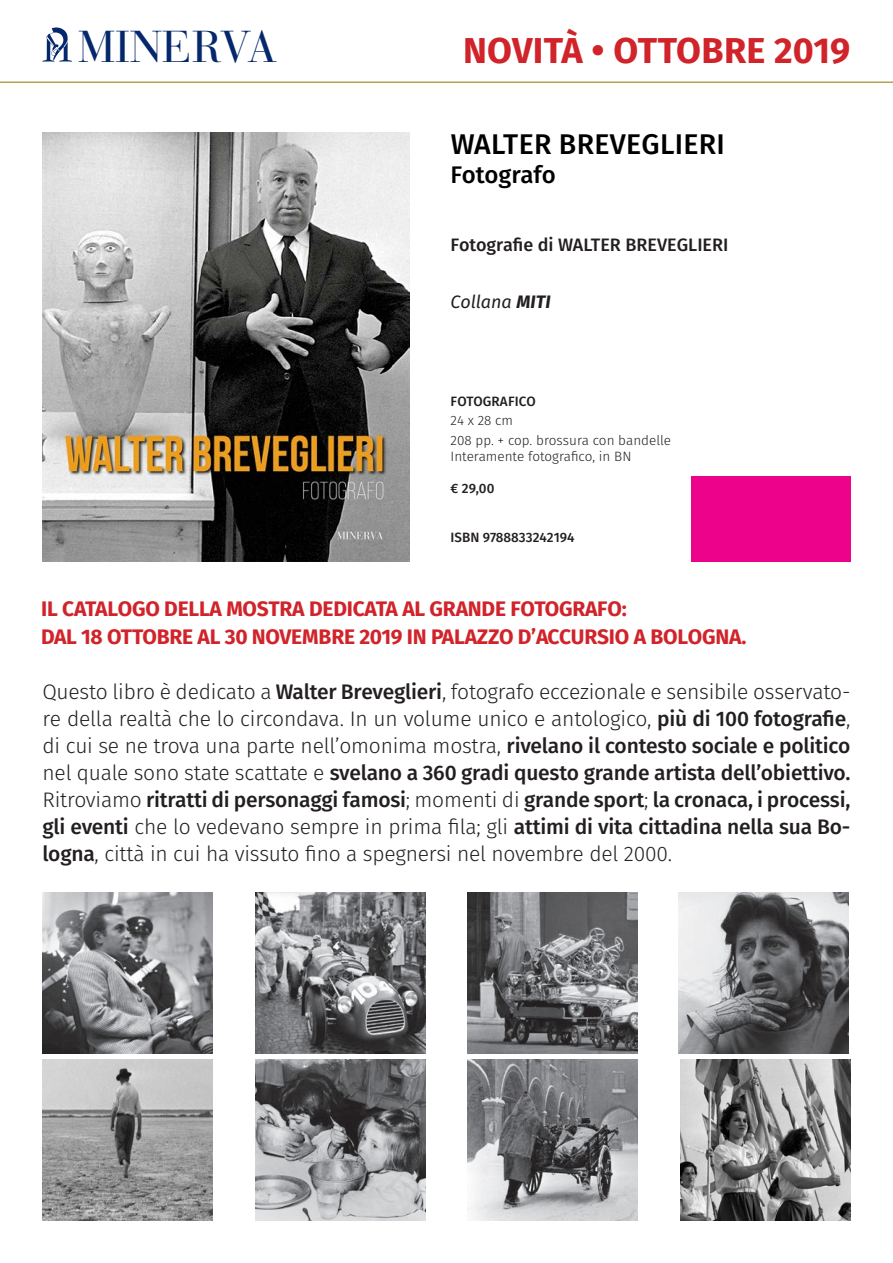
<style>
.page{position:relative;width:893px;height:1263px;background:#fff}
.page>*{position:absolute;margin:0;border:0;box-sizing:border-box;transform-origin:0 0}
.t1{font:44.4px "Bauer Bodoni";color:#05286c}
.t2{font:700 36px "Fira Sans";letter-spacing:.005em;color:#d1232a}
.t3{font:500 28.5px "Fira Sans";letter-spacing:.01em;color:#000}
.t4{font:500 24px "Fira Sans";letter-spacing:-.005em;color:#000}
.t5{font:300 21px/27px "Fira Sans";letter-spacing:-.01em;color:#231f20;text-align:justify}
.t6{font:700 21px/28.5px "Fira Sans";letter-spacing:-.01em;color:#d1232a}
.t7{font:500 18px "Fira Sans";color:#231f20}
.t8{font:italic 18px "Fira Sans";color:#231f20}
.t9{font:300 13.5px/19.5px "Fira Sans";color:#231f20}
.t10{font:500 13.5px "Fira Sans";color:#231f20}
.s1{font-size:37.5px}
.s2{font-weight:700}
.s3{font-weight:500}
</style>
<div class="page">
<img style="left:43px;top:133px;width:367px;height:428px">
<svg style="left:43px;top:27px;width:29px;height:35px"></svg>
<hr style="left:0;top:81px;width:893px;height:2px;background:#b2a44f">
<div style="left:691px;top:476px;width:159px;height:85px;background:#ed028c"></div>
<img style="left:256px;top:892px;width:169px;height:161px">
<img style="left:255px;top:1060px;width:170px;height:161px">
<img style="left:468px;top:1060px;width:170px;height:161px">
<img style="left:680px;top:1060px;width:170px;height:161px">
<img style="left:43px;top:892px;width:170px;height:161px">
<img style="left:43px;top:1060px;width:170px;height:161px">
<img style="left:468px;top:892px;width:170px;height:161px">
<img style="left:679px;top:892px;width:170px;height:161px">
<h1 class="t1" style="left:78px;top:20px;width:200px">MINERVA</h1>
<h2 class="t2" style="left:463px;top:20px;width:389px">NOVITÀ <span class="s1">•</span> OTTOBRE 2019</h2>
<h3 class="t3" style="left:451px;top:121px;width:276px">WALTER BREVEGLIERI</h3>
<p class="t4" style="left:451px;top:155px;width:107px">Fotografo</p>
<p class="t7" style="left:451px;top:230px;width:279px">Fotografie di WALTER BREVEGLIERI</p>
<p class="t8" style="left:451px;top:288px;width:102px">Collana <span class="s2">MITI</span></p>
<p class="t10" style="left:451px;top:390px;width:87px">FOTOGRAFICO</p>
<p class="t9" style="left:451px;top:411px;width:222px">24 x 28 cm<br>208 pp. + cop. brossura con bandelle</p>
<p class="t9" style="left:451px;top:446px;width:182px">Interamente fotografico, in BN</p>
<p class="t10" style="left:451px;top:478px;width:45px">€ 29,00</p>
<p class="t10" style="left:451px;top:526px;width:126px">ISBN 9788833242194</p>
<p class="t6" style="left:41px;top:593px;width:707px">IL CATALOGO DELLA MOSTRA DEDICATA AL GRANDE FOTOGRAFO:<br>DAL 18 OTTOBRE AL 30 NOVEMBRE 2019 IN PALAZZO D’ACCURSIO A BOLOGNA.</p>
<p class="t5" style="left:42px;top:678px;width:809px">Questo libro è dedicato a <span class="s3">Walter Breveglieri</span>, fotografo eccezionale e sensibile osservato&shy;re della realtà che lo circondava. In un volume unico e antologico, <span class="s3">più di 100 fotografie</span>, di cui se ne trova una parte nell’omonima mostra, <span class="s3">rivelano il contesto sociale e politico </span>nel quale sono state scattate e <span class="s3">svelano a 360 gradi questo grande artista dell’obiettivo.<br></span>Ritroviamo <span class="s3">ritratti di personaggi famosi</span>; momenti di <span class="s3">grande sport</span>; <span class="s3">la cronaca, i processi, gli eventi</span> che lo vedevano sempre in prima fila; gli <span class="s3">attimi di vita cittadina nella sua Bo&shy;logna</span>, città in cui ha vissuto fino a spegnersi nel novembre del 2000.</p>
</div>
